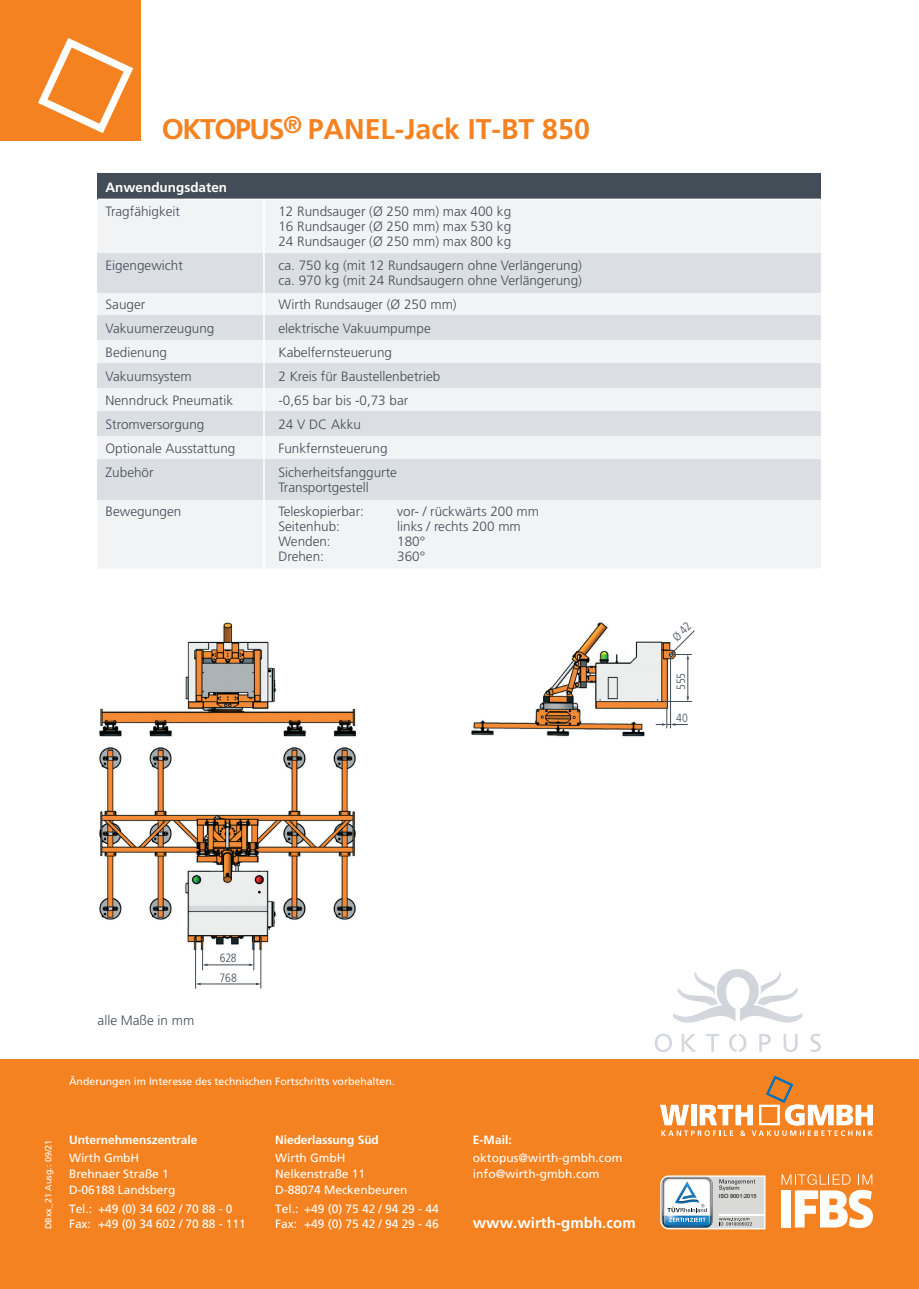
<style>
.page{position:relative;width:919px;height:1289px;background:#fff}
.page>*{position:absolute;margin:0;border:0;box-sizing:border-box;transform-origin:0 0}
.t1{font:700 28.5px "Frutiger LT Std";color:#f58220}
.t2{font:700 15px "Frutiger LT Std";letter-spacing:.005em;color:#fff}
.t3{font:300 13.5px/15px "Frutiger LT Std";color:#434d57}
.t4{font:700 13.5px "Frutiger LT Std";color:#fff}
.t5{font:12px/15.8px "Frutiger LT Std";letter-spacing:-.005em;color:#fff}
.t6{font:700 12px "Frutiger LT Std";letter-spacing:-.005em;color:#fff}
.t7{font:300 condensed 12px "Frutiger LT Std";color:#434d57}
.t8{font:10.5px "Frutiger LT Std";color:#fff}
.t9{font:9px "Frutiger LT Std";color:#fff}
.t10{font:5.7px "Arial";color:#000104}
</style>
<div class="page">
<div style="left:0;top:1059px;width:918px;height:229px;background:#f58220"></div>
<svg style="left:781px;top:1174px;width:91px;height:54px"></svg>
<svg style="left:660px;top:1175px;width:105px;height:54px;background:#c4ccd0"></svg>
<div style="left:0;top:0;width:140px;height:140px;background:#f58220"></div>
<svg style="left:38px;top:38px;width:95px;height:95px"></svg>
<div style="left:98px;top:200px;width:722px;height:368px;background:#f2f3f5"></div>
<div style="left:98px;top:253px;width:722px;height:39px;background:#dbdfe3"></div>
<div style="left:98px;top:173px;width:722px;height:27px;background:#434d57"></div>
<hr style="left:98px;top:199px;width:722px;height:1px;background:#fff">
<div style="left:98px;top:411px;width:722px;height:25px;background:#dbdfe3"></div>
<div style="left:98px;top:363px;width:722px;height:25px;background:#dbdfe3"></div>
<div style="left:98px;top:315px;width:722px;height:25px;background:#dbdfe3"></div>
<div style="left:98px;top:459px;width:722px;height:40px;background:#dbdfe3"></div>
<img style="left:98px;top:622px;width:591px;height:357px">
<svg style="left:654px;top:1033px;width:18px;height:19px"></svg>
<svg style="left:681px;top:1034px;width:14px;height:17px"></svg>
<svg style="left:705px;top:1034px;width:14px;height:17px"></svg>
<svg style="left:759px;top:1034px;width:11px;height:17px"></svg>
<svg style="left:783px;top:1034px;width:14px;height:18px"></svg>
<svg style="left:729px;top:1034px;width:17px;height:18px"></svg>
<svg style="left:810px;top:1033px;width:10px;height:19px"></svg>
<img style="left:729px;top:969px;width:17px;height:2px">
<svg style="left:673px;top:971px;width:129px;height:51px"></svg>
<hr style="left:687px;top:658px;width:1px;height:39px;background:#434d57">
<svg style="left:664px;top:696px;width:28px;height:6px"></svg>
<hr style="left:206px;top:964px;width:44px;height:1px;background:#434d57">
<svg style="left:202px;top:949px;width:5px;height:21px"></svg>
<hr style="left:195px;top:949px;width:1px;height:39px;background:#434d57">
<hr style="left:260px;top:949px;width:1px;height:39px;background:#434d57">
<svg style="left:249px;top:949px;width:5px;height:21px"></svg>
<hr style="left:200px;top:983px;width:57px;height:1px;background:#434d57">
<svg style="left:196px;top:982px;width:5px;height:3px"></svg>
<hr style="left:670px;top:654px;width:1px;height:74px;background:#434d57">
<svg style="left:655px;top:708px;width:32px;height:20px"></svg>
<svg style="left:660px;top:1075px;width:212px;height:60px"></svg>
<hr style="left:263px;top:200px;width:2px;height:368px;background:#fff">
<svg style="left:670px;top:622px;width:25px;height:37px"></svg>
<h1 class="t1" style="left:162px;top:112px;width:429px">OKTOPUS<sup>®</sup> PANEL-Jack IT-BT 850</h1>
<p class="t4" style="left:105px;top:179px;width:123px">Anwendungsdaten</p>
<p class="t3" style="left:105px;top:204px;width:76px">Tragfähigkeit</p>
<p class="t3" style="left:278px;top:204px;width:234px;text-align:justify">12 Rundsauger (Ø 250 mm) max 400 kg 16 Rundsauger (Ø 250 mm) max 530 kg 24 Rundsauger (Ø 250 mm) max 800 kg</p>
<p class="t3" style="left:105px;top:258px;width:79px">Eigengewicht</p>
<p class="t3" style="left:278px;top:258px;width:305px">ca. 750 kg (mit 12 Rundsaugern ohne Verlängerung) ca. 970 kg (mit 24 Rundsaugern ohne Verlängerung)</p>
<p class="t3" style="left:105px;top:297px;width:41px">Sauger</p>
<p class="t3" style="left:278px;top:297px;width:180px">Wirth Rundsauger (Ø 250 mm)</p>
<p class="t3" style="left:105px;top:321px;width:110px">Vakuumerzeugung</p>
<p class="t3" style="left:278px;top:321px;width:154px">elektrische Vakuumpumpe</p>
<p class="t3" style="left:105px;top:345px;width:63px">Bedienung</p>
<p class="t3" style="left:278px;top:345px;width:115px">Kabelfernsteuerung</p>
<p class="t3" style="left:105px;top:369px;width:88px">Vakuumsystem</p>
<p class="t3" style="left:278px;top:369px;width:163px">2 Kreis für Baustellenbetrieb</p>
<p class="t3" style="left:105px;top:393px;width:129px">Nenndruck Pneumatik</p>
<p class="t3" style="left:278px;top:393px;width:131px">-0,65 bar bis -0,73 bar</p>
<p class="t3" style="left:105px;top:417px;width:100px">Stromversorgung</p>
<p class="t3" style="left:278px;top:417px;width:84px">24 V DC Akku</p>
<p class="t3" style="left:105px;top:441px;width:131px">Optionale Ausstattung</p>
<p class="t3" style="left:278px;top:441px;width:111px">Funkfernsteuerung</p>
<p class="t3" style="left:105px;top:465px;width:50px">Zubehör</p>
<p class="t3" style="left:278px;top:465px;width:120px">Sicherheitsfanggurte<br>Transportgestell</p>
<p class="t3" style="left:105px;top:504px;width:77px">Bewegungen</p>
<p class="t3" style="left:278px;top:504px;width:87px">Teleskopierbar:</p>
<p class="t3" style="left:397px;top:504px;width:143px">vor- / rückwärts 200 mm</p>
<p class="t3" style="left:278px;top:519px;width:63px">Seitenhub:</p>
<p class="t3" style="left:397px;top:519px;width:125px">links / rechts 200 mm</p>
<p class="t3" style="left:278px;top:534px;width:54px">Wenden:</p>
<p class="t3" style="left:397px;top:534px;width:29px">180°</p>
<p class="t3" style="left:278px;top:549px;width:47px">Drehen:</p>
<p class="t3" style="left:397px;top:549px;width:29px">360°</p>
<p class="t7" style="left:674px;top:690px;width:19px;rotate:-90deg">555</p>
<p class="t7" style="left:676px;top:711px;width:13px">40</p>
<p class="t3" style="left:98px;top:1012px;width:98px">alle Maße in mm</p>
<p class="t7" style="left:220px;top:951px;width:18px">628</p>
<p class="t7" style="left:219px;top:970px;width:19px">768</p>
<p class="t8" style="left:69px;top:1074px;width:327px">Änderungen im Interesse des technischen Fortschritts vorbehalten.</p>
<p class="t9" style="left:43px;top:1228px;width:91px;rotate:-90deg">DBxx_21 Ausg.: 09/21</p>
<p class="t6" style="left:69px;top:1132px;width:130px">Unternehmenszentrale</p>
<p class="t5" style="left:69px;top:1150px;width:108px">Wirth GmbH<br>Brehnaer Straße 1<br>D-06188 Landsberg</p>
<p class="t5" style="left:69px;top:1200px;width:178px">Tel.: +49 (0) 34 602 / 70 88 - 0<br>Fax: +49 (0) 34 602 / 70 88 - 111</p>
<p class="t6" style="left:275px;top:1132px;width:105px">Niederlassung Süd</p>
<p class="t5" style="left:275px;top:1150px;width:134px">Wirth GmbH<br>Nelkenstraße 11<br>D-88074 Meckenbeuren</p>
<p class="t5" style="left:275px;top:1200px;width:165px">Tel.: +49 (0) 75 42 / 94 29 - 44<br>Fax: +49 (0) 75 42 / 94 29 - 46</p>
<p class="t6" style="left:473px;top:1132px;width:41px">E-Mail:</p>
<p class="t5" style="left:473px;top:1150px;width:151px">oktopus@wirth-gmbh.com info@wirth-gmbh.com</p>
<p class="t2" style="left:473px;top:1214px;width:164px">www.wirth-gmbh.com</p>
<p class="t10" style="left:718px;top:1191px;width:39px">ISO 9001:2015</p>
</div>
